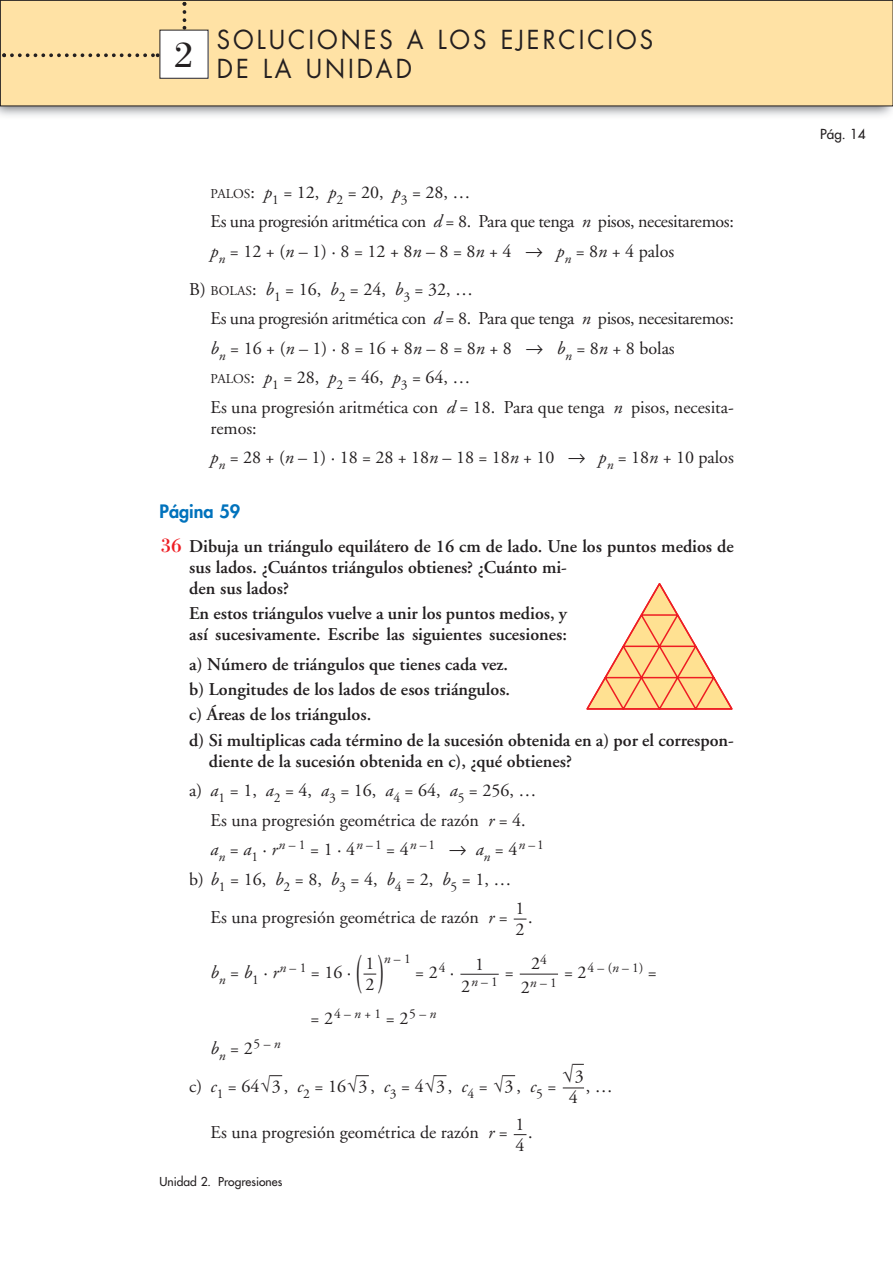
<style>
.page{position:relative;width:893px;height:1263px;background:#fff}
.page>*{position:absolute;margin:0;border:0;box-sizing:border-box;transform-origin:0 0}
.t1{font:37.5px "Bodoni";color:#231f20}
.t2{font:25.5px/28.5px "Futura";letter-spacing:.125em;color:#231f20;scale:.94 1}
.t3{font:18px/29.5px "Adobe Garamond";color:#231f20}
.t4{font:600 18px/21px "Adobe Garamond";color:#231f20}
.t5{font:18px/29.5px "Adobe Garamond";letter-spacing:-.02em;color:#231f20}
.t6{font:800 18px "Futura";color:#0072bc}
.t7{font:13.5px "Adobe Garamond";color:#231f20}
.t8{font:italic 13.5px "Adobe Garamond";color:#231f20}
.t9{font:13.5px "Futura";color:#231f20}
.t10{font:12px "Futura";color:#231f20}
.s1{font-size:13.5px}
.s2{font-style:italic}
.s3{font-family:"Bodoni";font-weight:400;font-size:21px;color:#ee1d23}
.s4{font-size:18px}
.s5{font-style:normal;font-size:18px}
</style>
<div class="page">
<svg style="left:513px;top:1134px;width:13px;height:1px"></svg>
<svg style="left:572px;top:1064px;width:12px;height:1px"></svg>
<svg style="left:562px;top:1088px;width:22px;height:1px"></svg>
<svg style="left:502px;top:1075px;width:13px;height:1px"></svg>
<svg style="left:433px;top:1075px;width:13px;height:1px"></svg>
<svg style="left:356px;top:1075px;width:13px;height:1px"></svg>
<svg style="left:269px;top:1075px;width:13px;height:1px"></svg>
<hr style="left:519px;top:974px;width:39px;height:1px;background:#231f20">
<hr style="left:460px;top:974px;width:38px;height:1px;background:#231f20">
<svg style="left:513px;top:919px;width:13px;height:1px"></svg>
<img style="left:0;top:106px;width:892px;height:10px">
<div style="left:0;top:0;width:892px;height:106px;background:#ffe2a5"></div>
<div style="left:0;top:0;width:892px;height:106px;border:1px solid #231f20"></div>
<svg style="left:2px;top:53px;width:157px;height:4px"></svg>
<svg style="left:182px;top:2px;width:4px;height:28px"></svg>
<div style="left:160px;top:30px;width:48px;height:48px;background:#fff"></div>
<svg style="left:586px;top:583px;width:147px;height:127px"></svg>
<svg style="left:363px;top:973px;width:14px;height:2px"></svg>
<h1 class="t1" style="left:175px;top:41px;width:20px">2</h1>
<h1 class="t1" style="left:175px;top:41px;width:20px">1</h1>
<h2 class="t2" style="left:217px;top:28px;width:465px">SOLUCIONES A LOS EJERCICIOS<br>DE LA UNIDAD</h2>
<p class="t5" style="left:210px;top:179px;width:524px"><span class="s1">PALOS</span>: <span class="s2">p</span><sub>1</sub> = 12, <span class="s2">p</span><sub>2</sub> = 20, <span class="s2">p</span><sub>3</sub> = 28, …<br>Es una progresión aritmética con <span class="s2">d</span> = 8. Para que tenga <span class="s2">n</span> pisos, necesitaremos: <span class="s2">p</span><sub>n</sub> = 12 + (<span class="s2">n</span> – 1) · 8 = 12 + 8<span class="s2">n</span> – 8 = 8<span class="s2">n</span> + 4 → <span class="s2">p</span><sub>n</sub> = 8<span class="s2">n</span> + 4 palos</p>
<p class="t3" style="left:210px;top:276px;width:524px;text-indent:-21px">B) <span class="s1">BOLAS</span>: <span class="s2">b</span><sub>1</sub> = 16, <span class="s2">b</span><sub>2</sub> = 24, <span class="s2">b</span><sub>3</sub> = 32, …<br>Es una progresión aritmética con <span class="s2">d</span> = 8. Para que tenga <span class="s2">n</span> pisos, necesitaremos: <span class="s2">b</span><sub>n</sub> = 16 + (<span class="s2">n</span> – 1) · 8 = 16 + 8<span class="s2">n</span> – 8 = 8<span class="s2">n</span> + 8 → <span class="s2">b</span><sub>n</sub> = 8<span class="s2">n</span> + 8 bolas<br><span class="s1">PALOS</span>: <span class="s2">p</span><sub>1</sub> = 28, <span class="s2">p</span><sub>2</sub> = 46, <span class="s2">p</span><sub>3</sub> = 64, …<br>Es una progresión aritmética con <span class="s2">d</span> = 18. Para que tenga <span class="s2">n</span> pisos, necesita-</p>
<p class="t3" style="left:210px;top:415px;width:524px">remos:<br><span class="s2">p</span><sub>n</sub> = 28 + (<span class="s2">n</span> – 1) · 18 = 28 + 18<span class="s2">n</span> – 18 = 18<span class="s2">n</span> + 10 → <span class="s2">p</span><sub>n</sub> = 18<span class="s2">n</span> + 10 palos</p>
<p class="t6" style="left:159px;top:503px;width:82px">Página 59</p>
<p class="t4" style="left:189px;top:538px;width:546px;text-indent:-29px"><span class="s3">36</span> Dibuja un triángulo equilátero de 16 cm de lado. Une los puntos medios de sus lados. ¿Cuántos triángulos obtienes? ¿Cuánto mi-<br>den sus lados?</p>
<p class="t4" style="left:189px;top:605px;width:379px">En estos triángulos vuelve a unir los puntos medios, y así sucesivamente. Escribe las siguientes sucesiones:</p>
<p class="t4" style="left:189px;top:653px;width:546px;line-height:25.2px">a) Número de triángulos que tienes cada vez.<br>b) Longitudes de los lados de esos triángulos.<br>c) Áreas de los triángulos.<br>d) Si multiplicas cada término de la sucesión obtenida en a) por el correspon-</p>
<p class="t4" style="left:209px;top:752px;width:364px">diente de la sucesión obtenida en c), ¿qué obtienes?</p>
<p class="t3" style="left:189px;top:777px;width:348px">a) <span class="s2">a</span><sub>1</sub> = 1, <span class="s2">a</span><sub>2</sub> = 4, <span class="s2">a</span><sub>3</sub> = 16, <span class="s2">a</span><sub>4</sub> = 64, <span class="s2">a</span><sub>5</sub> = 256, …</p>
<p class="t3" style="left:210px;top:807px;width:316px">Es una progresión geométrica de razón <span class="s2">r</span> = 4.</p>
<p class="t3" style="left:210px;top:836px;width:335px"><span class="s2">a</span><sub>n</sub>= <span class="s2">a</span><sub>1</sub>·<span class="s2">r</span><sup>n</sup><sup>–</sup> <sup>1</sup>= 1 · 4<sup>n</sup><sup>–1</sup>= 4<sup>n</sup><sup>–1</sup> → <span class="s2">a</span><sub>n</sub>= 4<sup>n</sup><sup>–1</sup></p>
<p class="t3" style="left:189px;top:866px;width:323px">b) <span class="s2">b</span><sub>1</sub> = 16, <span class="s2">b</span><sub>2</sub> = 8, <span class="s2">b</span><sub>3</sub> = 4, <span class="s2">b</span><sub>4</sub> = 2, <span class="s2">b</span><sub>5</sub> = 1, …</p>
<p class="t3" style="left:210px;top:904px;width:323px">Es una progresión geométrica de razón <span class="s2">r</span> = .</p>
<p class="t3" style="left:210px;top:959px;width:142px"><span class="s2">b</span><sub>n</sub>= <span class="s2">b</span><sub>1</sub>·<span class="s2">r</span><sup>n</sup><sup>–</sup> <sup>1</sup>= 16 ·</p>
<p class="t3" style="left:515px;top:900px;width:10px;line-height:21px">1<br>2</p>
<p class="t3" style="left:531px;top:951px;width:17px">2<sup>4</sup></p>
<p class="t7" style="left:521px;top:977px;width:38px"><span class="s4">2</span><span class="s2">n</span> – 1</p>
<p class="t7" style="left:384px;top:953px;width:29px"><span class="s2">n</span>– 1</p>
<p class="t3" style="left:365px;top:955px;width:10px;line-height:21px">1<br>2</p>
<p class="t3" style="left:475px;top:951px;width:10px">1</p>
<p class="t7" style="left:461px;top:977px;width:38px"><span class="s4">2</span><span class="s2">n</span>– 1</p>
<p class="t3" style="left:415px;top:959px;width:41px">= 2<sup>4</sup> ·</p>
<p class="t3" style="left:504px;top:959px;width:10px">=</p>
<p class="t7" style="left:564px;top:962px;width:94px"><span class="s4">= 2</span>4 – (<span class="s2">n</span> – 1) <span class="s4">=</span></p>
<p class="t7" style="left:310px;top:1009px;width:127px"><span class="s4">= 2</span>4 –<span class="s2">n</span>+1<span class="s4">= 2</span>5 –<span class="s2">n</span></p>
<p class="t8" style="left:210px;top:1044px;width:72px"><span class="s4">b</span>n <span class="s5">= 2</span><sup>5</sup> <sup>–</sup>n</p>
<p class="t3" style="left:189px;top:1073px;width:368px">c) <span class="s2">c</span><sub>1</sub> = 64√3 , <span class="s2">c</span><sub>2</sub> = 16√3 , <span class="s2">c</span><sub>3</sub> = 4√3 , <span class="s2">c</span><sub>4</sub> = √3, <span class="s2">c</span><sub>5</sub> =</p>
<p class="t3" style="left:563px;top:1068px;width:22px;line-height:21px;text-align:center">√3<br>4</p>
<p class="t3" style="left:586px;top:1073px;width:28px">, …</p>
<p class="t3" style="left:515px;top:1115px;width:10px;line-height:21px">1<br>4</p>
<p class="t3" style="left:210px;top:1119px;width:323px">Es una progresión geométrica de razón <span class="s2">r</span> = .</p>
<p class="t10" style="left:159px;top:1176px;width:124px">Unidad 2. Progresiones</p>
<p class="t9" style="left:820px;top:128px;width:47px">Pág. 14</p>
</div>
